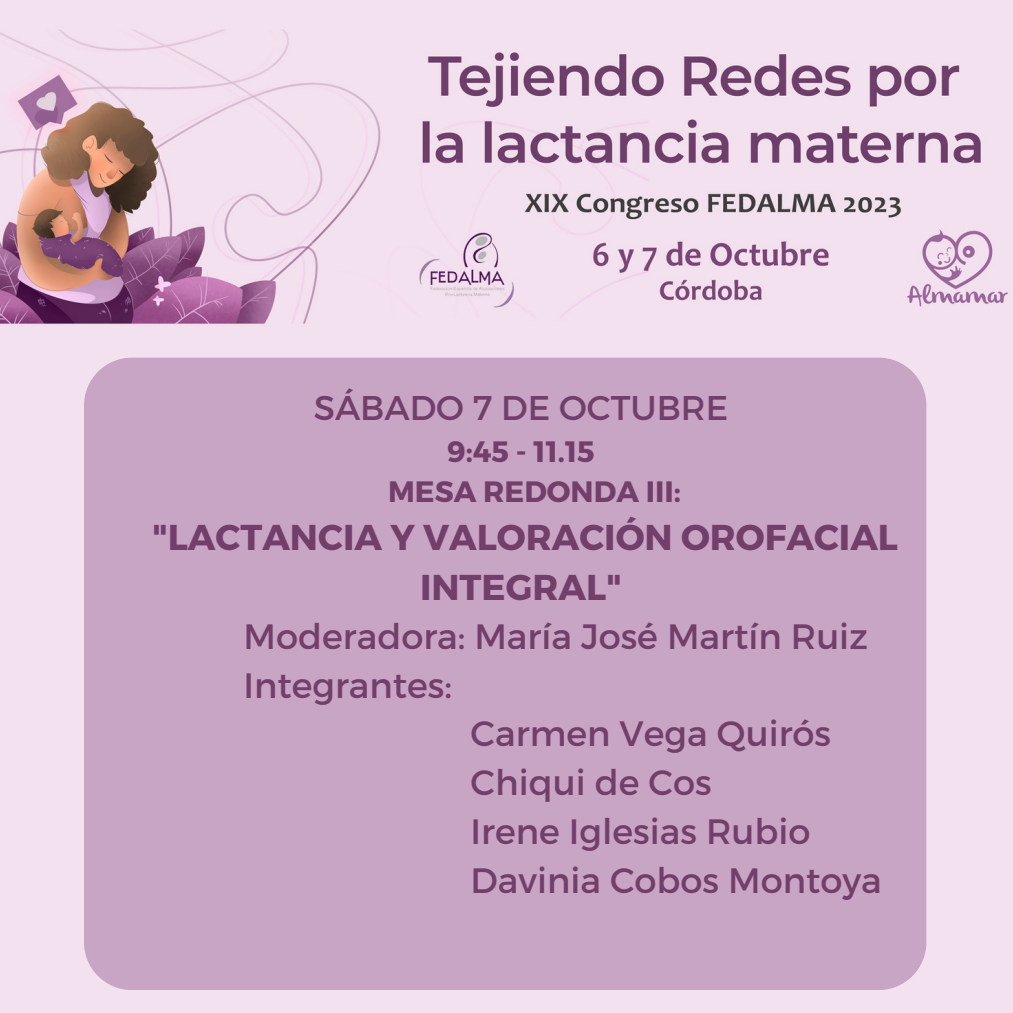
<style>
.page{position:relative;width:1013px;height:1013px;background:#fff}
.page>*{position:absolute;margin:0;border:0;box-sizing:border-box;transform-origin:0 0}
.t1{font:700 35.88px/49.8px "Montserrat";color:#723e6a;text-align:center}
.t2{font:35.25px "Montserrat";color:#723e6a}
.t3{font:34.25px "Montserrat";color:#723e6a}
.t4{font:700 29.38px "Montserrat";color:#723e6a}
</style>
<div class="page">
<img style="left:0;top:0;width:1012px;height:1012px">
<div style="left:84px;top:357px;width:842px;height:632px;background:#c8a4c5"></div>
<p class="t3" style="left:314px;top:385px;width:416px">SÁBADO 7 DE OCTUBRE</p>
<p class="t4" style="left:447px;top:432px;width:149px">9:45 - 11.15</p>
<p class="t4" style="left:388px;top:473px;width:294px">MESA REDONDA III:</p>
<p class="t1" style="left:152px;top:511px;width:747px">"LACTANCIA Y VALORACIÓN OROFACIAL<br>INTEGRAL"</p>
<p class="t2" style="left:243px;top:613px;width:626px">Moderadora: María José Martín Ruiz</p>
<p class="t2" style="left:243px;top:662px;width:210px">Integrantes:</p>
<p class="t2" style="left:470px;top:711px;width:362px">Carmen Vega Quirós</p>
<p class="t2" style="left:470px;top:759px;width:242px">Chiqui de Cos</p>
<p class="t2" style="left:470px;top:808px;width:341px">Irene Iglesias Rubio</p>
<p class="t2" style="left:470px;top:857px;width:412px">Davinia Cobos Montoya</p>
</div>
